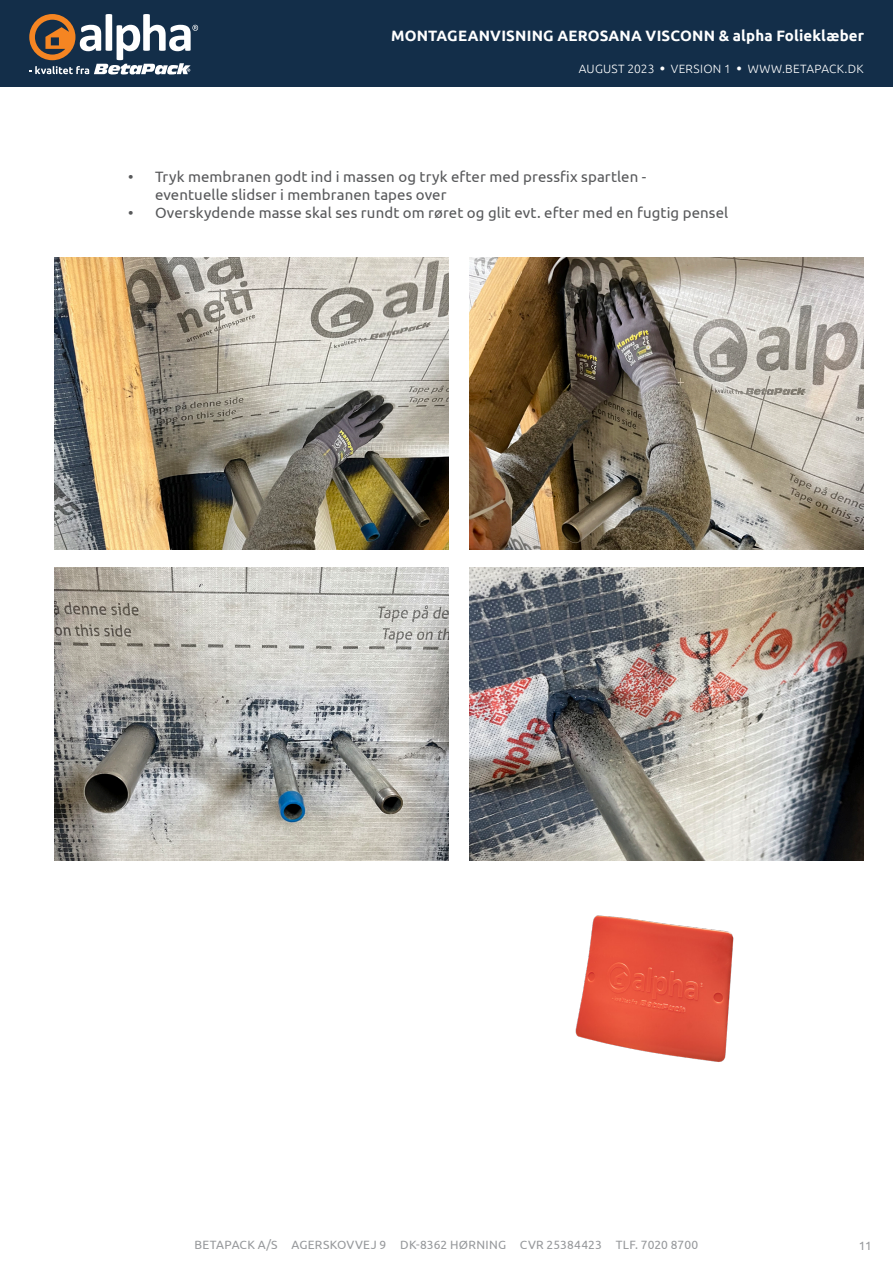
<style>
.page{position:relative;width:893px;height:1263px;background:#fff}
.page>*{position:absolute;margin:0;border:0;box-sizing:border-box;transform-origin:0 0}
.t1{font:15px/18px "Ubuntu";letter-spacing:.01em;color:#57585a}
.t2{font:700 15px "Ubuntu";letter-spacing:.01em;color:#fff}
.t3{font:12px "Ubuntu";letter-spacing:.02em;color:#97999c}
.t4{font:300 12px "Ubuntu";letter-spacing:.02em;color:#fff}
.s1{font-family:"Calibri";font-weight:400;font-size:9px}
</style>
<div class="page">
<div style="left:0;top:0;width:893px;height:86px;background:#132e49"></div>
<svg style="left:29px;top:14px;width:169px;height:60px"></svg>
<img style="left:54px;top:257px;width:394px;height:293px">
<img style="left:469px;top:257px;width:394px;height:293px">
<img style="left:54px;top:568px;width:394px;height:292px">
<img style="left:469px;top:568px;width:394px;height:292px">
<img style="left:575px;top:915px;width:159px;height:147px">
<p class="t2" style="left:391px;top:27px;width:474px">MONTAGEANVISNING AEROSANA VISCONN &amp; alpha Folieklæber</p>
<p class="t4" style="left:579px;top:61px;width:286px">AUGUST 2023 <span class="s1">●</span> VERSION 1 <span class="s1">●</span> WWW.BETAPACK.DK</p>
<p class="t1" style="left:155px;top:167px;width:493px;text-indent:-27px">• Tryk membranen godt ind i massen og tryk efter med pressfix spartlen - eventuelle slidser i membranen tapes over</p>
<p class="t1" style="left:128px;top:203px;width:602px">• Overskydende masse skal ses rundt om røret og glit evt. efter med en fugtig pensel</p>
<p class="t3" style="left:195px;top:1238px;width:505px">BETAPACK A/S AGERSKOVVEJ 9 DK-8362 HØRNING CVR 25384423 TLF. 7020 8700</p>
<p class="t3" style="left:859px;top:1238px;width:14px">11</p>
</div>
